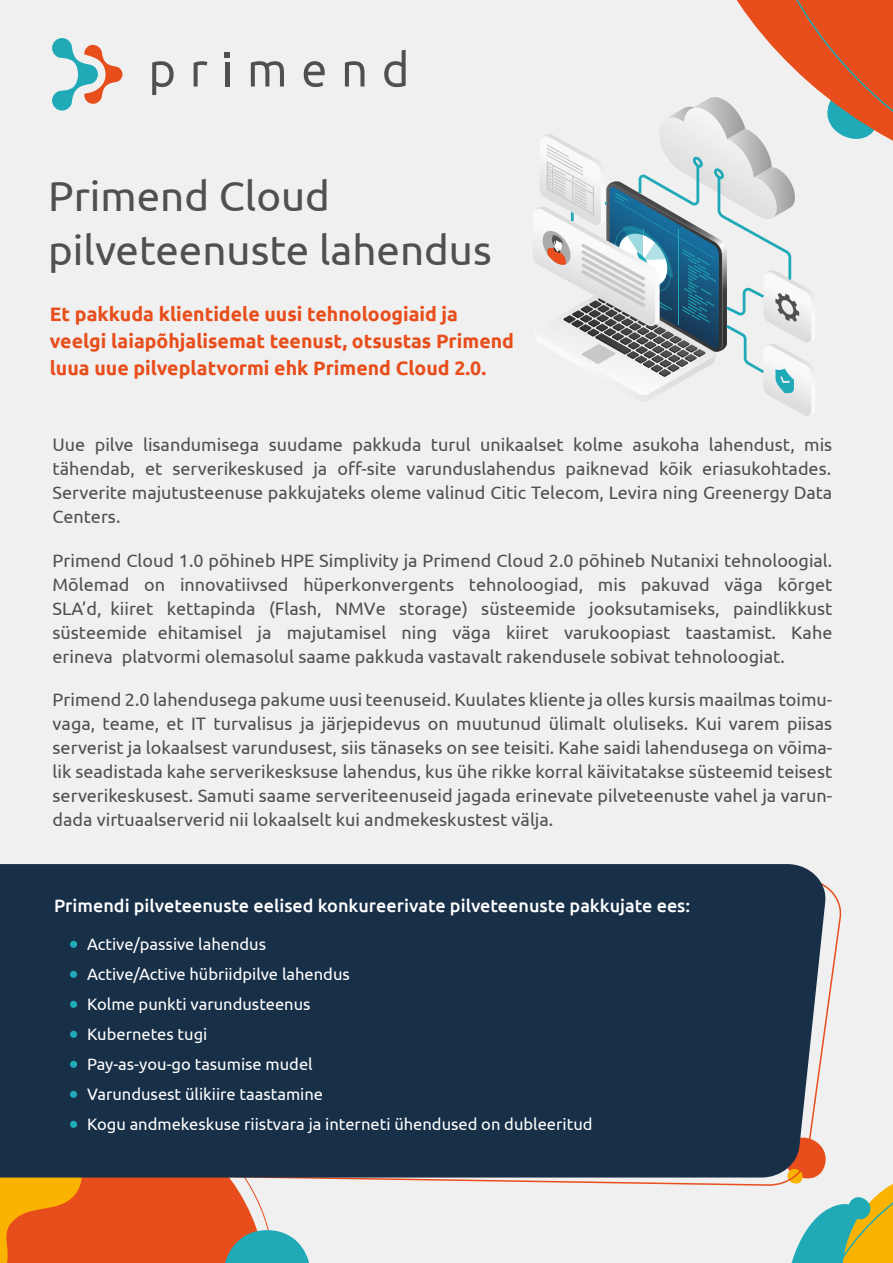
<style>
.page{position:relative;width:893px;height:1263px;background:#fff}
.page>*{position:absolute;margin:0;border:0;box-sizing:border-box;transform-origin:0 0}
.t1{font:42px/54px "Ubuntu";color:#505051}
.t2{font:700 19.5px/27px "Ubuntu";color:#e84e1b}
.t3{font:18px/24px "Ubuntu";color:#505051;text-align:justify}
.t4{font:500 18px "Ubuntu";color:#fff}
.t5{font:16.5px/30px "Ubuntu";color:#fff}
.s1{font-style:inherit}
</style>
<div class="page">
<div style="left:0;top:0;width:892px;height:1263px;background:#f0f0f0"></div>
<svg style="left:791px;top:1184px;width:101px;height:79px"></svg>
<svg style="left:152px;top:61px;width:22px;height:34px"></svg>
<svg style="left:194px;top:61px;width:13px;height:26px"></svg>
<hr style="left:225px;top:62px;width:4px;height:25px;background:#505051">
<svg style="left:225px;top:52px;width:5px;height:6px"></svg>
<svg style="left:251px;top:61px;width:33px;height:26px"></svg>
<svg style="left:304px;top:61px;width:21px;height:26px"></svg>
<svg style="left:345px;top:61px;width:19px;height:26px"></svg>
<svg style="left:384px;top:50px;width:21px;height:37px"></svg>
<svg style="left:52px;top:38px;width:70px;height:73px"></svg>
<svg style="left:339px;top:886px;width:503px;height:301px"></svg>
<svg style="left:0;top:1178px;width:277px;height:85px"></svg>
<svg style="left:205px;top:1223px;width:104px;height:40px"></svg>
<div style="left:0;top:864px;width:827px;height:314px;background:#182f48"></div>
<div style="left:70px;top:941px;width:7px;height:7px;background:#20aab8;border-radius:50%"></div>
<div style="left:70px;top:971px;width:7px;height:7px;background:#20aab8;border-radius:50%"></div>
<div style="left:70px;top:1001px;width:7px;height:7px;background:#20aab8;border-radius:50%"></div>
<div style="left:70px;top:1031px;width:7px;height:7px;background:#20aab8;border-radius:50%"></div>
<div style="left:70px;top:1061px;width:7px;height:7px;background:#20aab8;border-radius:50%"></div>
<div style="left:70px;top:1091px;width:7px;height:7px;background:#20aab8;border-radius:50%"></div>
<div style="left:70px;top:1121px;width:7px;height:7px;background:#20aab8;border-radius:50%"></div>
<svg style="left:533px;top:0;width:359px;height:416px"></svg>
<h1 class="t1" style="left:48px;top:167px;width:445px">Primend Cloud pilveteenuste lahendus</h1>
<p class="t2" style="left:50px;top:300px;width:465px">Et pakkuda klientidele uusi tehnoloogiaid ja veelgi laiapõhjalisemat teenust, otsustas Primend luua uue pilveplatvormi ehk Primend Cloud 2.0.</p>
<p class="t3" style="left:53px;top:432px;width:781px">Uue pilve lisandumisega suudame pakkuda turul unikaalset kolme asukoha lahendust, mis tähendab, et serverikeskused ja off-site varunduslahendus paiknevad kõik eriasukohtades.<br>Serverite majutusteenuse pakkujateks oleme valinud Citic Telecom, Levira ning Greenergy Data Centers.</p>
<p class="t3" style="left:53px;top:548px;width:781px">Primend Cloud 1.0 põhineb HPE Simplivity ja Primend Cloud 2.0 põhineb Nutanixi tehnoloogial.<br>Mõlemad on innovatiivsed hüperkonvergents tehnoloogiad, mis pakuvad väga kõrget SLA’d, kiiret kettapinda (Flash, NMVe storage) süsteemide jooksutamiseks, paindlik<span class="s1">k</span>ust süsteemide ehitamisel ja majutamisel ning väga kiiret varukoopiast taastamist. Kahe erineva platvormi olemasolul saame pakkuda vastavalt rakendusele sobivat tehnoloogiat.</p>
<p class="t3" style="left:53px;top:687px;width:781px">Primend 2.0 lahendusega pakume uusi teenuseid. Kuulates kliente ja olles kursis maailmas toimu&shy;vaga, teame, et IT turvalisus ja järjepidevus on muutunud ülimalt oluliseks. Kui varem piisas serverist ja lokaalsest varundusest, siis tänaseks on see teisiti. Kahe saidi lahendusega on võima&shy;lik seadistada kahe serverikesksuse lahendus, kus ühe rikke korral käivitatakse süsteemid teisest serverikeskusest. Samuti saame serveriteenuseid jagada erinevate pilveteenuste vahel ja varun&shy;dada virtuaalserverid nii lokaalselt kui andmekeskustest välja.</p>
<p class="t4" style="left:54px;top:894px;width:637px">Primendi pilveteenuste eelised konkureerivate pilveteenuste pakkujate ees:</p>
<p class="t5" style="left:87px;top:929px;width:507px">Active/passive lahendus<br>Active/Active hübriidpilve lahendus<br>Kolme punkti varundusteenus<br>Kubernetes tugi<br>Pay-as-you-go tasumise mudel<br>Varundusest ülikiire taastamine<br>Kogu andmekeskuse riistvara ja interneti ühendused on dubleeritud</p>
</div>
